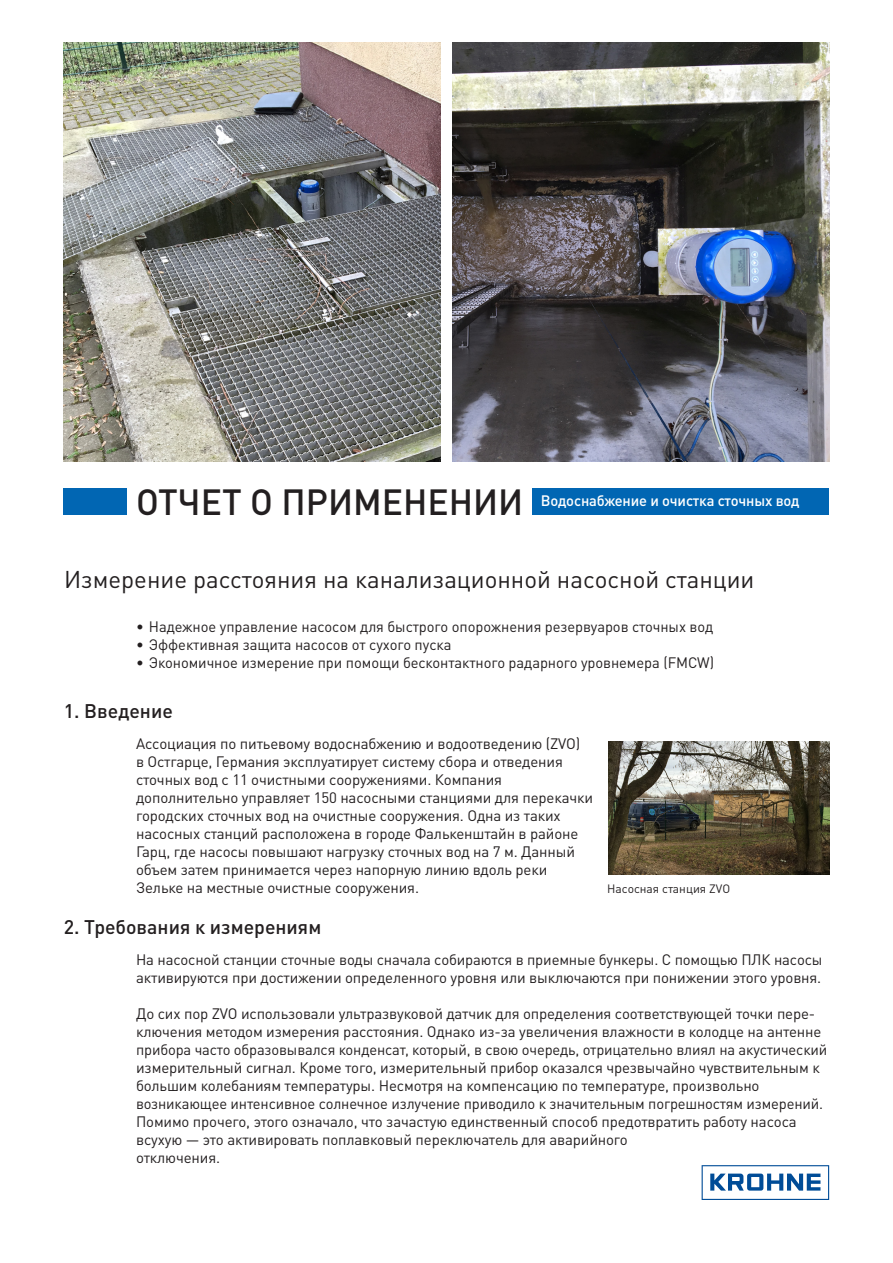
<style>
.page{position:relative;width:893px;height:1263px;background:#fff}
.page>*{position:absolute;margin:0;border:0;box-sizing:border-box;transform-origin:0 0}
.t1{font:500 36px "DIN Pro";color:#231f20}
.t2{font:24px "DIN Pro";color:#231f20}
.t3{font:500 19.5px "DIN Pro";color:#231f20}
.t4{font:15px/18px "DIN Pro";letter-spacing:-.01em;color:#231f20}
.t5{font:500 15px "DIN Pro";letter-spacing:-.01em;color:#fff}
.t6{font:12px "DIN Pro";color:#231f20}
</style>
<div class="page">
<img style="left:64px;top:43px;width:376px;height:418px">
<img style="left:453px;top:43px;width:376px;height:418px">
<div style="left:64px;top:488px;width:765px;height:27px;background:#0166b3"></div>
<div style="left:128px;top:487px;width:404px;height:35px;background:#fff"></div>
<img style="left:608px;top:742px;width:221px;height:133px">
<svg style="left:702px;top:1165px;width:127px;height:35px"></svg>
<h1 class="t1" style="left:136px;top:477px;width:389px">ОТЧЕТ О ПРИМЕНЕНИИ</h1>
<p class="t5" style="left:541px;top:490px;width:260px">Водоснабжение и очистка сточных вод</p>
<h2 class="t2" style="left:64px;top:563px;width:692px">Измерение расстояния на канализационной насосной станции</h2>
<p class="t4" style="left:136px;top:617px;width:579px">• Надежное управление насосом для быстрого опорожнения резервуаров сточных вод</p>
<p class="t4" style="left:136px;top:635px;width:317px">• Эффективная защита насосов от сухого пуска</p>
<p class="t4" style="left:136px;top:653px;width:580px">• Экономичное измерение при помощи бесконтактного радарного уровнемера (FMCW)</p>
<h3 class="t3" style="left:64px;top:698px;width:111px">1. Введение</h3>
<p class="t4" style="left:136px;top:734px;width:459px">Ассоциация по питьевому водоснабжению и водоотведению (ZVO)<br>в Остгарце, Германия эксплуатирует систему сбора и отведения сточных вод с 11 очистными сооружениями. Компания дополнительно управляет 150 насосными станциями для перекачки городских сточных вод на очистные сооружения. Одна из таких насосных станций расположена в городе Фалькенштайн в районе Гарц, где насосы повышают нагрузку сточных вод на 7 м. Данный объем затем принимается через напорную линию вдоль реки Зельке на местные очистные сооружения.</p>
<h3 class="t3" style="left:64px;top:914px;width:259px">2. Требования к измерениям</h3>
<p class="t4" style="left:136px;top:950px;width:688px">На насосной станции сточные воды сначала собираются в приемные бункеры. С помощью ПЛК насосы активируются при достижении определенного уровня или выключаются при понижении этого уровня.</p>
<p class="t4" style="left:136px;top:1004px;width:693px">До сих пор ZVO использовали ультразвуковой датчик для определения соответствующей точки пере&shy;ключения методом измерения расстояния. Однако из-за увеличения влажности в колодце на антенне прибора часто образовывался конденсат, который, в свою очередь, отрицательно влиял на акустический измерительный сигнал. Кроме того, измерительный прибор оказался чрезвычайно чувствительным к большим колебаниям температуры. Несмотря на компенсацию по температуре, произвольно возникающее интенсивное солнечное излучение приводило к значительным погрешностям измерений.<br>Помимо прочего, этого означало, что зачастую единственный способ предотвратить работу насоса всухую — это активировать поплавковый переключатель для аварийного<br>отключения.</p>
<p class="t6" style="left:607px;top:880px;width:125px">Насосная станция ZVO</p>
</div>
